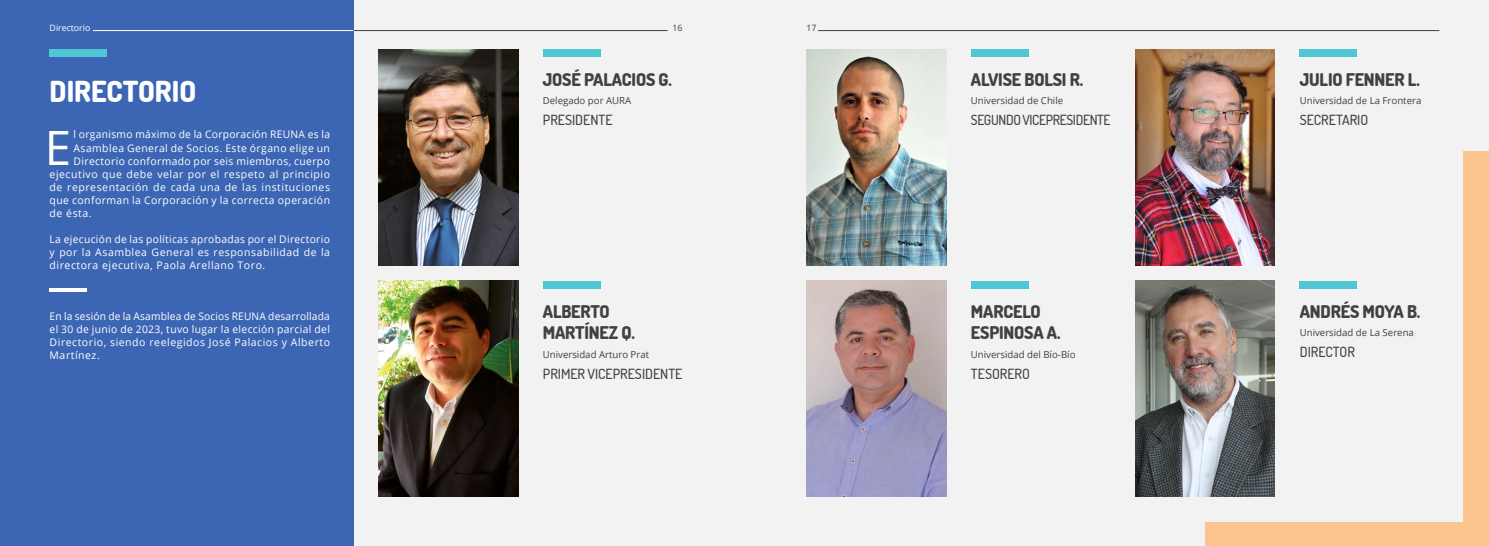
<style>
.page{position:relative;width:1489px;height:546px;background:#fff}
.page>*{position:absolute;margin:0;border:0;box-sizing:border-box;transform-origin:0 0}
.t1{font:47.25px "Open Sans";color:#fff}
.t2{font:800 28.88px "Dosis";color:#fff}
.t3{font:800 17.5px/21px "Dosis";letter-spacing:-.01em;color:#414042}
.t4{font:500 14px "Dosis";color:#414042}
.t5{font:500 14px "Dosis";letter-spacing:-.025em;color:#414042}
.t6{font:10.5px/13.1px "Open Sans";letter-spacing:.05em;color:#fff;text-align:justify}
.t7{font:10.5px "Open Sans";letter-spacing:.03em;color:#fff}
.t8{font:9.62px "Open Sans";color:#414042}
.t9{font:8.75px "Open Sans";color:#fff}
.t10{font:8.75px "Open Sans";color:#414042}
</style>
<div class="page">
<div style="left:0;top:0;width:1488px;height:546px;background:#f2f2f2"></div>
<div style="left:0;top:0;width:353px;height:546px;background:#3c66b3"></div>
<div style="left:1205px;top:151px;width:283px;height:395px;background:#fcc58f"></div>
<div style="left:1168px;top:129px;width:294px;height:392px;background:#f2f2f2"></div>
<img style="left:378px;top:50px;width:140px;height:215px">
<img style="left:378px;top:281px;width:140px;height:215px">
<div style="left:50px;top:50px;width:57px;height:7px;background:#50c6d4"></div>
<div style="left:543px;top:50px;width:57px;height:7px;background:#50c6d4"></div>
<div style="left:543px;top:281px;width:57px;height:7px;background:#50c6d4"></div>
<img style="left:806px;top:50px;width:140px;height:215px">
<img style="left:1135px;top:50px;width:139px;height:215px">
<img style="left:806px;top:281px;width:140px;height:215px">
<img style="left:1135px;top:281px;width:139px;height:215px">
<div style="left:970px;top:50px;width:58px;height:7px;background:#50c6d4"></div>
<div style="left:1299px;top:50px;width:57px;height:7px;background:#50c6d4"></div>
<div style="left:970px;top:281px;width:58px;height:7px;background:#50c6d4"></div>
<div style="left:1299px;top:281px;width:57px;height:7px;background:#50c6d4"></div>
<hr style="left:50px;top:288px;width:37px;height:4px;background:#fff">
<hr style="left:353px;top:30px;width:314px;height:1px;background:#414042">
<hr style="left:93px;top:30px;width:260px;height:1px;background:#fff">
<hr style="left:818px;top:30px;width:621px;height:1px;background:#414042">
<p class="t9" style="left:50px;top:21px;width:42px">Directorio</p>
<p class="t10" style="left:672px;top:21px;width:12px">16</p>
<p class="t10" style="left:806px;top:21px;width:12px">17</p>
<h2 class="t2" style="left:50px;top:71px;width:148px">DIRECTORIO</h2>
<h1 class="t1" style="left:45px;top:115px;width:28px">E</h1>
<p class="t7" style="left:74px;top:127px;width:258px">l organismo máximo de la Corporación REUNA es la</p>
<p class="t6" style="left:74px;top:141px;width:258px">Asamblea General de Socios. Este órgano elige un</p>
<p class="t6" style="left:74px;top:154px;width:258px">Directorio conformado por seis miembros, cuerpo</p>
<p class="t6" style="left:50px;top:167px;width:282px">ejecutivo que debe velar por el respeto al principio</p>
<p class="t6" style="left:50px;top:180px;width:282px">de representación de cada una de las instituciones</p>
<p class="t6" style="left:50px;top:193px;width:282px">que conforman la Corporación y la correcta operación</p>
<p class="t6" style="left:50px;top:206px;width:43px">de ésta.</p>
<p class="t6" style="left:50px;top:232px;width:282px">La ejecución de las políticas aprobadas por el Directorio y por la Asamblea General es responsabilidad de la directora ejecutiva, Paola Arellano Toro.</p>
<p class="t6" style="left:50px;top:309px;width:282px">En la sesión de la Asamblea de Socios REUNA desarrollada el 30 de junio de 2023, tuvo lugar la elección parcial del Directorio, siendo reelegidos José Palacios y Alberto Martínez.</p>
<h3 class="t3" style="left:543px;top:69px;width:130px">JOSÉ PALACIOS G.</h3>
<p class="t8" style="left:543px;top:94px;width:90px">Delegado por AURA</p>
<h3 class="t4" style="left:543px;top:110px;width:71px">PRESIDENTE</h3>
<h3 class="t3" style="left:543px;top:300px;width:94px">ALBERTO<br>MARTÍNEZ Q.</h3>
<p class="t8" style="left:543px;top:348px;width:108px">Universidad Arturo Prat</p>
<h3 class="t4" style="left:543px;top:364px;width:141px">PRIMER VICEPRESIDENTE</h3>
<h3 class="t3" style="left:970px;top:69px;width:114px">ALVISE BOLSI R.</h3>
<h3 class="t3" style="left:1299px;top:69px;width:122px">JULIO FENNER L.</h3>
<p class="t8" style="left:970px;top:94px;width:94px">Universidad de Chile</p>
<p class="t8" style="left:1299px;top:94px;width:123px">Universidad de La Frontera</p>
<h3 class="t5" style="left:970px;top:110px;width:141px">SEGUNDO VICEPRESIDENTE</h3>
<h3 class="t4" style="left:1299px;top:110px;width:70px">SECRETARIO</h3>
<h3 class="t3" style="left:970px;top:300px;width:91px">MARCELO<br>ESPINOSA A.</h3>
<h3 class="t3" style="left:1299px;top:300px;width:122px">ANDRÉS MOYA B.</h3>
<p class="t8" style="left:1299px;top:326px;width:116px">Universidad de La Serena</p>
<p class="t8" style="left:970px;top:348px;width:106px">Universidad del Bío-Bío</p>
<h3 class="t4" style="left:970px;top:364px;width:61px">TESORERO</h3>
<h3 class="t4" style="left:1299px;top:342px;width:57px">DIRECTOR</h3>
</div>
